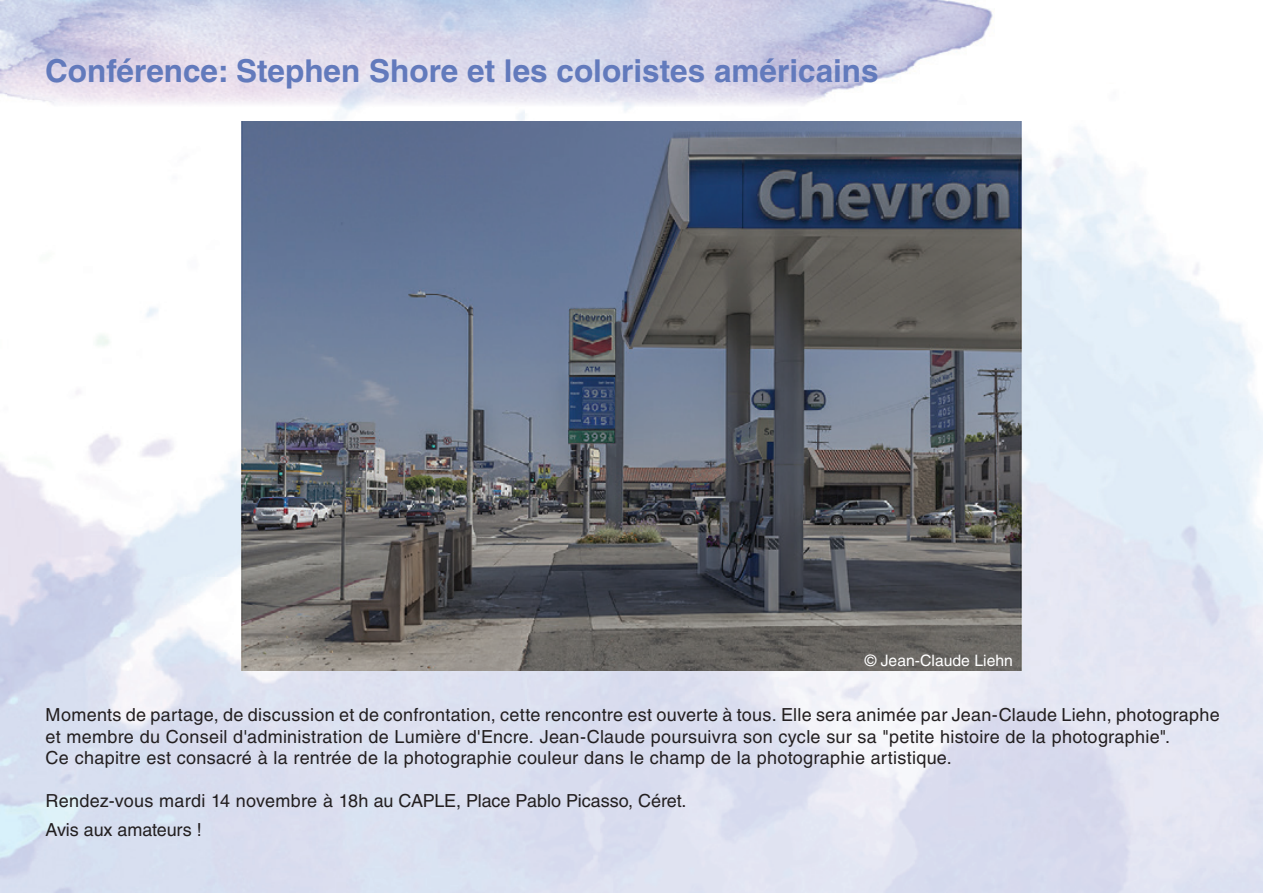
<style>
.page{position:relative;width:1263px;height:893px;background:#fff}
.page>*{position:absolute;margin:0;border:0;box-sizing:border-box;transform-origin:0 0}
.t1{font:700 31.5px "Helvetica LT";color:#627abc}
.t2{font:18px/21.6px "Helvetica LT";letter-spacing:.015em;color:#231f20}
.t3{font:18px/28.8px "Helvetica LT";letter-spacing:-.005em;color:#231f20}
.t4{font:15.75px "Helvetica LT";color:#fff}
</style>
<div class="page">
<img style="left:0;top:0;width:994px;height:106px">
<img style="left:241px;top:121px;width:781px;height:550px">
<h1 class="t1" style="left:45px;top:51px;width:835px">Conférence: Stephen Shore et les coloristes américains</h1>
<p class="t4" style="left:865px;top:651px;width:150px">© Jean-Claude Liehn</p>
<p class="t2" style="left:46px;top:704px;width:1176px">Moments de partage, de discussion et de confrontation, cette rencontre est ouverte à tous. Elle sera animée par Jean-Claude Liehn, photographe et membre du Conseil d'administration de Lumière d'Encre. Jean-Claude poursuivra son cycle sur sa "petite histoire de la photographie".<br>Ce chapitre est consacré à la rentrée de la photographie couleur dans le champ de la photographie artistique.</p>
<p class="t3" style="left:46px;top:786px;width:642px">Rendez-vous mardi 14 novembre à 18h au CAPLE, Place Pablo Picasso, Céret.<br>Avis aux amateurs !</p>
</div>
